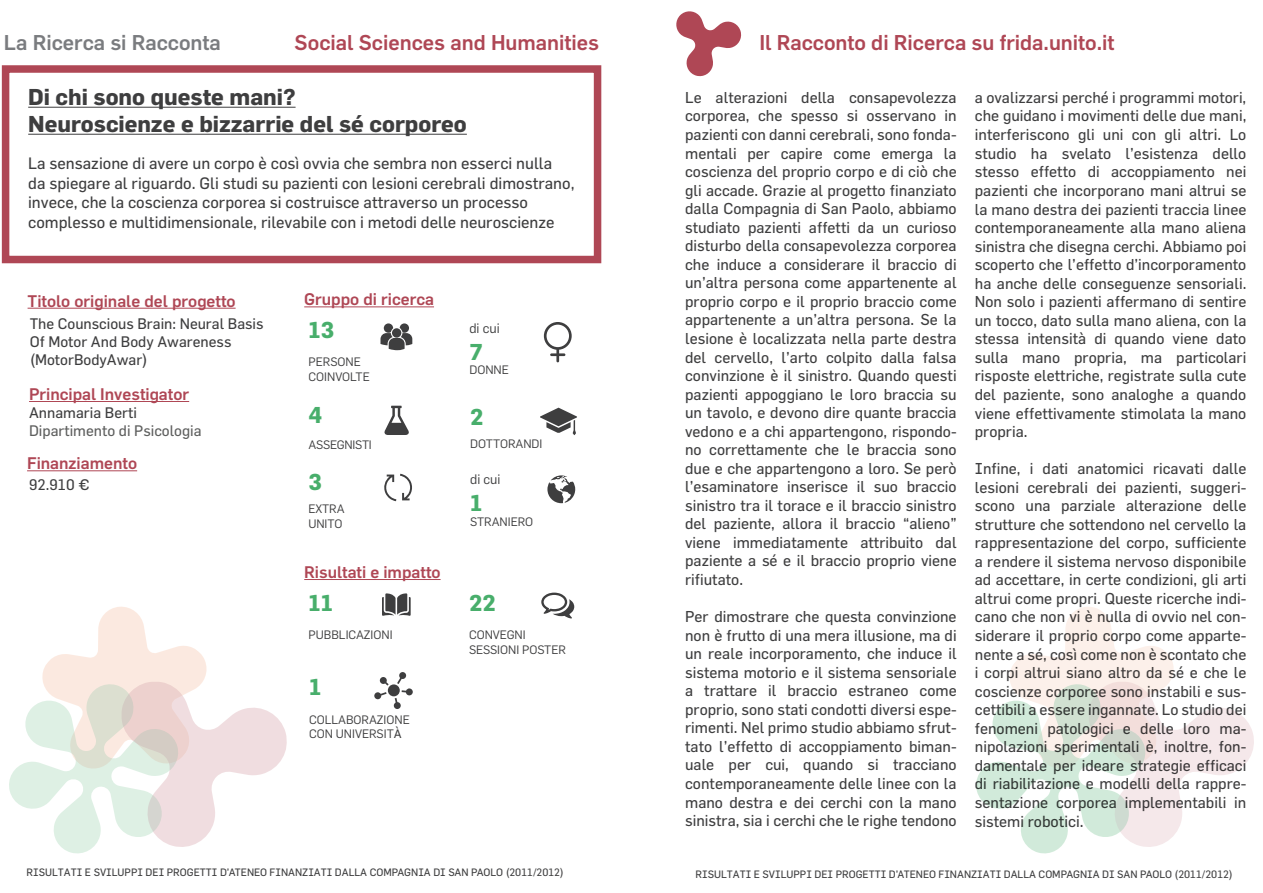
<style>
.page{position:relative;width:1263px;height:893px;background:#fff}
.page>*{position:absolute;margin:0;border:0;box-sizing:border-box;transform-origin:0 0}
.t1{font:700 22.5px/27px "Flama";color:#3e3e3f}
.t2{font:700 22.5px "Flama";color:#48ae6b}
.t3{font:500 21px "Flama";color:#af4755}
.t4{font:500 21px "Flama";color:#7a7c7f}
.t5{font:500 16.5px "Flama";color:#af4755}
.t6{font:16.2px/19.5px "Flama";color:#3e3e3f}
.t7{font:15.45px/18.6px "Flama";color:#3e3e3f;text-align:justify}
.t8{font:15px/18px "Flama";color:#3e3e3f}
.t9{font:15px "Flama";color:#5e5f5e}
.t10{font:13.5px "Flama";color:#3e3e3f}
.t11{font:12px/14.4px "Flama";color:#3e3e3f}
.t12{font:12px "Flama";letter-spacing:-.02em;color:#3e3e3f}
.t13{font:10.5px "Flama";color:#3e3e3f}
.s1{font-style:inherit}
.s2{font-size:15.75px}
</style>
<div class="page">
<div style="left:2px;top:65px;width:599px;height:198px;border:8px solid #af4755"></div>
<svg style="left:976px;top:607px;width:278px;height:246px"></svg>
<hr style="left:28px;top:308px;width:208px;height:1px;background:#af4755">
<hr style="left:29px;top:401px;width:160px;height:1px;background:#af4755">
<hr style="left:27px;top:470px;width:110px;height:1px;background:#af4755">
<svg style="left:9px;top:606px;width:278px;height:247px"></svg>
<hr style="left:28px;top:107px;width:268px;height:1px;background:#3e3e3f">
<hr style="left:28px;top:134px;width:439px;height:1px;background:#3e3e3f">
<svg style="left:676px;top:11px;width:65px;height:65px"></svg>
<svg style="left:380px;top:323px;width:32px;height:27px"></svg>
<svg style="left:544px;top:322px;width:28px;height:40px"></svg>
<svg style="left:384px;top:474px;width:28px;height:27px"></svg>
<svg style="left:384px;top:406px;width:25px;height:29px"></svg>
<svg style="left:382px;top:593px;width:29px;height:23px"></svg>
<svg style="left:541px;top:593px;width:33px;height:25px"></svg>
<hr style="left:304px;top:306px;width:130px;height:1px;background:#af4755">
<hr style="left:304px;top:579px;width:137px;height:1px;background:#af4755">
<svg style="left:547px;top:475px;width:28px;height:28px"></svg>
<svg style="left:540px;top:408px;width:37px;height:27px"></svg>
<svg style="left:374px;top:672px;width:39px;height:37px"></svg>
<div style="left:388px;top:684px;width:12px;height:12px;background:#3e3e3f;border-radius:50%"></div>
<h2 class="t4" style="left:4px;top:27px;width:218px">La Ricerca si Racconta</h2>
<h2 class="t3" style="left:295px;top:28px;width:306px">Social Sciences and Humanities</h2>
<h1 class="t1" style="left:28px;top:83px;width:440px">Di chi sono queste mani?<br>Neuroscienze e bizzarrie del sé corporeo</h1>
<p class="t6" style="left:28px;top:153px;width:548px">La sensazione di avere un corpo è così ovvia che sembra non esserci nulla<br>da spiegare al riguardo. Gli studi su pazienti con lesioni cerebrali dimostrano, invece, che la coscienza corporea si costruisce attraverso un processo complesso e multidimensionale, rilevabile con i metodi delle neuroscienze</p>
<p class="t5" style="left:28px;top:289px;width:210px">Titolo originale del progetto</p>
<p class="t8" style="left:30px;top:314px;width:235px">The Counscious Brain: Neural Basis<br>Of Motor And Body Awareness (MotorBodyAwar)</p>
<p class="t5" style="left:29px;top:382px;width:162px">Principal Investigator</p>
<p class="t8" style="left:29px;top:403px;width:109px">Annamaria Berti</p>
<p class="t9" style="left:29px;top:421px;width:174px">Dipartimento di Psicologia</p>
<p class="t5" style="left:27px;top:451px;width:112px">Finanziamento</p>
<p class="t8" style="left:29px;top:475px;width:62px">92.910 €</p>
<p class="t5" style="left:304px;top:287px;width:131px">Gruppo di ricerca</p>
<h1 class="t2" style="left:309px;top:316px;width:27px">13</h1>
<p class="t11" style="left:309px;top:354px;width:63px">PERSONE<br>COINVOLTE</p>
<h1 class="t2" style="left:309px;top:401px;width:15px">4</h1>
<p class="t12" style="left:309px;top:437px;width:65px">ASSEGNISTI</p>
<h1 class="t2" style="left:309px;top:468px;width:15px">3</h1>
<p class="t11" style="left:309px;top:501px;width:37px">EXTRA<br>UNITO</p>
<p class="t5" style="left:304px;top:560px;width:138px">Risultati e impatto</p>
<h1 class="t2" style="left:309px;top:589px;width:26px">11</h1>
<p class="t11" style="left:309px;top:627px;width:85px">PUBBLICAZIONI</p>
<h1 class="t2" style="left:309px;top:674px;width:14px">1</h1>
<p class="t11" style="left:309px;top:712px;width:102px">COLLABORAZIONE<br>CON UNIVERSIT<span class="s1">À</span></p>
<p class="t10" style="left:469px;top:319px;width:32px">di cui</p>
<h1 class="t2" style="left:469px;top:338px;width:15px">7</h1>
<p class="t11" style="left:469px;top:362px;width:41px">DONNE</p>
<h1 class="t2" style="left:470px;top:403px;width:15px">2</h1>
<p class="t11" style="left:470px;top:436px;width:74px">DOTTORANDI</p>
<p class="t10" style="left:470px;top:470px;width:32px">di cui</p>
<h1 class="t2" style="left:470px;top:489px;width:14px">1</h1>
<p class="t11" style="left:470px;top:513px;width:65px">STRANIERO</p>
<h1 class="t2" style="left:469px;top:589px;width:28px">22</h1>
<p class="t11" style="left:469px;top:627px;width:99px">CONVEGNI<br>SESSIONI POSTER</p>
<h2 class="t3" style="left:759px;top:27px;width:357px">Il Racconto di Ricerca su frida.unito.it</h2>
<p class="t7" style="left:685px;top:88px;width:273px">Le alterazioni della consapevolezza corporea, che spesso si osservano in pazienti con danni cerebrali, sono fonda&shy;mentali per capire come emerga la coscienza del proprio corpo e di ciò che gli accade. Grazie al progetto finanziato dalla Compagnia di San Paolo, abbiamo studiato pazienti affetti da un curioso disturbo della consapevolezza corporea che induce a considerare il braccio di un’altra persona come appartenente al proprio corpo e il proprio braccio come appartenente a un’altra persona. Se la lesione è localizzata nella parte destra del cervello, l’arto colpito dalla falsa convinzione è il sinistro. Quando questi pazienti appoggiano le loro braccia su un tavolo, e devono dire quante braccia vedono e a chi appartengono, rispondo&shy;no correttamente che le braccia sono due e che appartengono a loro. Se però l’esaminatore inserisce il suo braccio sinistro tra il torace e il braccio sinistro del paziente, allora il braccio “alieno” viene immediatamente attribuito dal paziente a sé e il braccio proprio viene rifiutato.</p>
<p class="t7" style="left:685px;top:607px;width:273px">Per dimostrare che questa convinzione non è frutto di una mera illusione, ma di un reale incorporamento, che induce il sistema motorio e il sistema sensoriale a trattare il braccio estraneo come proprio, sono stati condotti diversi espe&shy;rimenti. Nel primo studio abbiamo sfrut&shy;tato l’effetto di accoppiamento biman&shy;uale per cui, quando si tracciano contemporaneamente delle linee con la mano destra e dei cerchi con la mano sinistra, sia i cerchi che le righe tendono</p>
<p class="t7" style="left:975px;top:88px;width:273px">a ovalizzarsi perché i programmi motori, che guidano i movimenti delle due mani, interferiscono gli uni con gli al<span class="s2">tri.</span> Lo studio ha svelato l’esistenza dello stesso effetto di accoppiamento nei pazienti che incorporano mani altrui se la mano destra dei pazienti traccia linee contemporaneamente alla mano aliena sinistra che disegna cerchi. Abbiamo poi scoperto che l’effetto d’incorporamento ha anche delle conseguenze sensoriali.<br>Non solo i pazienti affermano di sentire un tocco, dato sulla mano aliena, con la stessa intensità di quando viene dato sulla mano propria, ma particolari risposte elettriche, registrate sulla cute del paziente, sono analoghe a quando viene effettivamente stimolata la mano propria.</p>
<p class="t7" style="left:975px;top:459px;width:273px">Infine, i dati anatomici ricavati dalle lesioni cerebrali dei pazienti, suggeri&shy;scono una parziale alterazione delle strutture che sottendono nel cervello la rappresentazione del corpo, sufficiente a rendere il sistema nervoso disponibile ad accettare, in certe condizioni, gli arti altrui come propri. Queste ricerche indi&shy;cano che non vi è nulla di ovvio nel con&shy;siderare il proprio corpo come apparte&shy;nente a sé, così come non è scontato che i corpi altrui siano altro da sé e che le coscienze corporee sono instabili e sus&shy;cettibili a essere ingannate. Lo studio dei fenomeni patologici e delle loro ma&shy;nipolazioni sperimentali è, inoltre, fon&shy;damentale per ideare strategie efficaci di riabilitazione e modelli della rappre&shy;sentazione corporea implementabili in sistemi ro<span class="s2">botici.</span></p>
<p class="t13" style="left:27px;top:866px;width:539px">RISULTATI E SVILUPPI DEI PROGETTI D’ATENEO FINANZIATI DALLA COMPAGNIA DI SAN PAOLO (2011/2012)</p>
<p class="t13" style="left:695px;top:868px;width:539px">RISULTATI E SVILUPPI DEI PROGETTI D’ATENEO FINANZIATI DALLA COMPAGNIA DI SAN PAOLO (2011/2012)</p>
</div>
